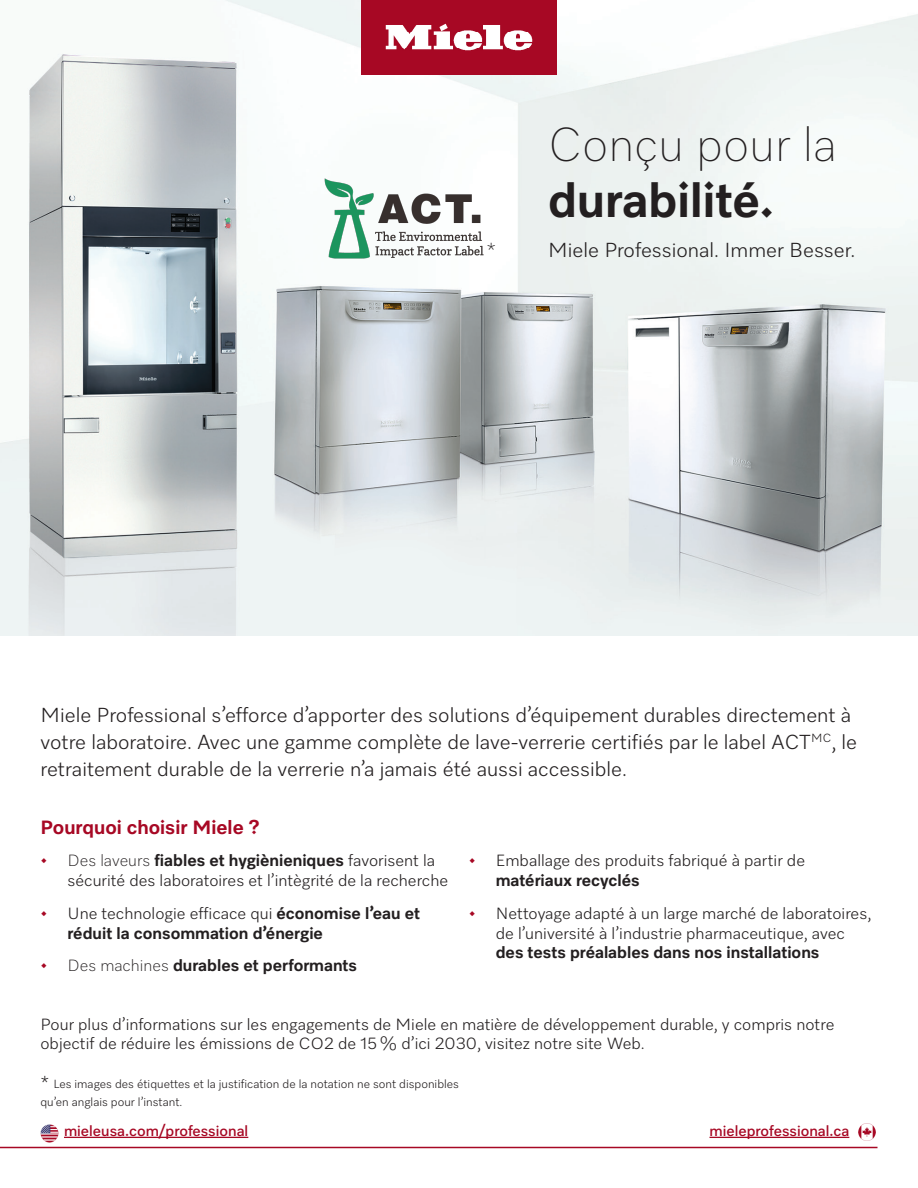
<style>
.page{position:relative;width:918px;height:1188px;background:#fff}
.page>*{position:absolute;margin:0;border:0;box-sizing:border-box;transform-origin:0 0}
.t1{font:200 48.45px "Miele Elements";color:#231f20}
.t2{font:700 48.45px "Miele Elements";color:#231f20}
.t3{font:300 20.55px/27px "Miele Elements";color:#231f20}
.t4{font:700 19.5px "Miele Elements";color:#a70824}
.t5{font:300 18px "Miele Elements";color:#231f20}
.t6{font:300 16.5px/19.8px "Miele Elements";color:#231f20}
.t7{font:700 16.5px/19.8px "Miele Elements";color:#231f20}
.t8{font:600 15px "Miele Elements";color:#a70824}
.t9{font:300 12px "Miele Elements";color:#231f20}
.s1{font-weight:400;color:#a70824}
.s2{font-style:inherit}
.s3{font-weight:700}
.s4{font-weight:300}
.s5{font-size:16.5px}
</style>
<div class="page">
<img style="left:0;top:0;width:918px;height:635px">
<img style="left:324px;top:179px;width:164px;height:80px">
<img style="left:361px;top:0;width:196px;height:74px">
<hr style="left:0;top:1147px;width:878px;height:1px;background:#a70824">
<hr style="left:64px;top:1137px;width:184px;height:1px;background:#a70824">
<img style="left:40px;top:1124px;width:18px;height:18px">
<img style="left:858px;top:1123px;width:18px;height:18px">
<hr style="left:710px;top:1137px;width:139px;height:1px;background:#a70824">
<p class="t5" style="left:487px;top:239px;width:11px">*</p>
<p class="t1" style="left:548px;top:113px;width:290px">Conçu pour la</p>
<p class="t2" style="left:548px;top:169px;width:227px">durabilité.</p>
<p class="t3" style="left:548px;top:236px;width:309px">Miele Professional. Immer Besser.</p>
<p class="t3" style="left:40px;top:701px;width:818px">Miele Professional s’efforce d’apporter des solutions d’équipement durables directement à votre laboratoire. Avec une gamme complète de lave-verrerie certifiés par le label ACT<sup>MC</sup>, le retraitement durable de la verrerie n’a jamais été aussi accessible.</p>
<p class="t4" style="left:40px;top:815px;width:221px">Pourquoi choisir Miele ?</p>
<p class="t6" style="left:68px;top:850px;width:382px;text-indent:-27px"><span class="s1">•</span> <span class="s2">Des laveurs</span> <span class="s3">fiables et hygiènieniques</span> favorisent la sécurité des laboratoires et l’intègrité de la recherche</p>
<p class="t7" style="left:68px;top:903px;width:354px;text-indent:-27px"><span class="s1">•</span> <span class="s4">Une technologie efficace qui</span> économise l’eau et réduit la consommation d’énergie</p>
<p class="t7" style="left:40px;top:955px;width:318px"><span class="s1">•</span> <span class="s4">Des machines</span> durables et performants</p>
<p class="t6" style="left:496px;top:850px;width:311px;text-indent:-27px"><span class="s1">•</span> Emballage des produits fabriqué à partir de <span class="s3">matériaux recyclés</span></p>
<p class="t6" style="left:496px;top:903px;width:377px;text-indent:-27px"><span class="s1">•</span> Nettoyage adapté à un large marché de laboratoires, de l’université à l’industrie pharmaceutique, avec <span class="s3">des tests préalables dans nos installations</span></p>
<p class="t6" style="left:40px;top:1013px;width:795px">Pour plus d’informations sur les engagements de Miele en matière de développement durable, y compris notre objectif de réduire les émissions de CO2 de 15 % d’ici 2030, visitez notre site Web.</p>
<p class="t9" style="left:40px;top:1076px;width:420px"><span class="s5">*</span> Les images des étiquettes et la justification de la notation ne sont disponibles</p>
<p class="t9" style="left:40px;top:1094px;width:143px">qu’en anglais pour l’instant.</p>
<p class="t8" style="left:64px;top:1121px;width:186px">mieleusa.com/professional</p>
<p class="t8" style="left:710px;top:1121px;width:141px">mieleprofessional.ca</p>
</div>
